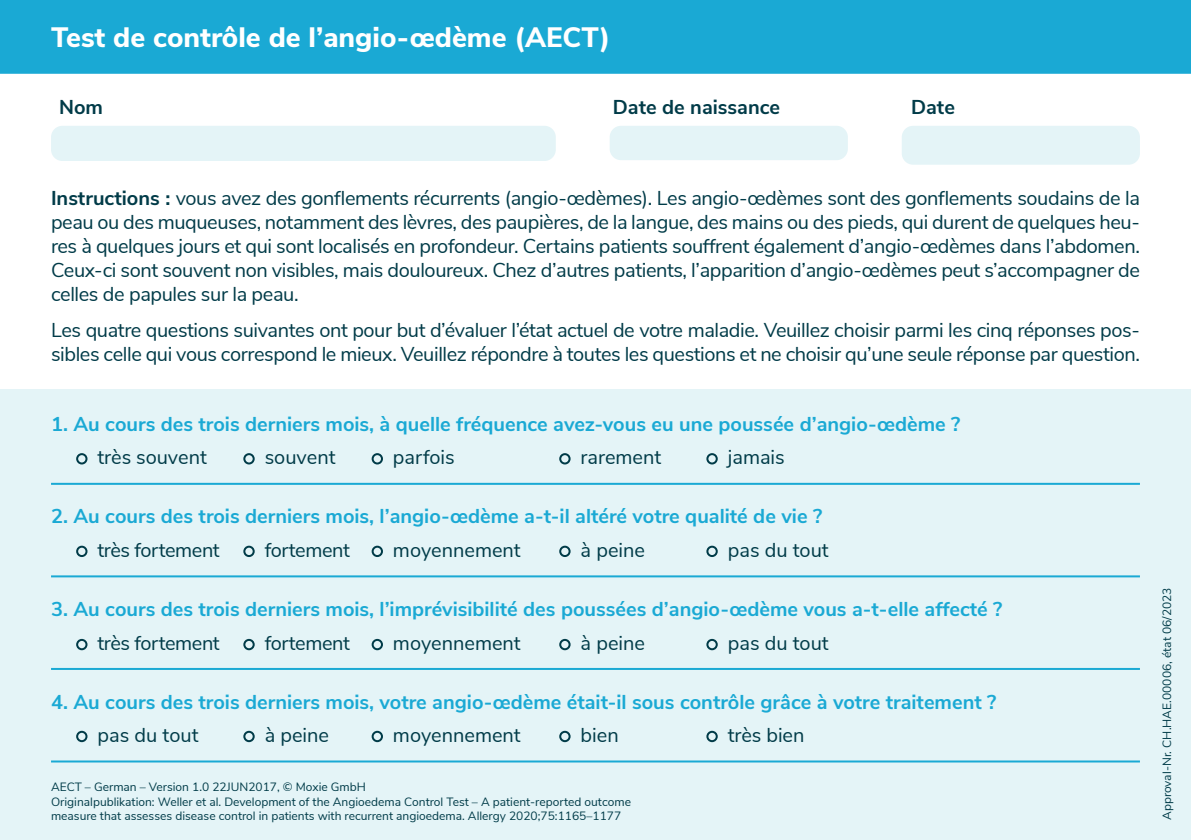
<style>
.page{position:relative;width:1191px;height:840px;background:#fff}
.page>*{position:absolute;margin:0;border:0;box-sizing:border-box;transform-origin:0 0}
.t1{font:800 28px "Nunito Sans";color:#fff}
.t2{font:20px/24px "Nunito Sans";letter-spacing:-.02em;color:#003b48;text-align:justify}
.t3{font:700 20px "Nunito Sans";color:#1aa9d4}
.t4{font:20px "Nunito Sans";color:#003b48}
.t5{font:700 20px "Nunito Sans";color:#003b48}
.t6{font:12px/14.4px "Nunito Sans";color:#003b48}
.s1{font-weight:700}
</style>
<div class="page">
<div style="left:0;top:0;width:1191px;height:74px;background:#1aa9d4"></div>
<div style="left:0;top:389px;width:1191px;height:450px;background:#e4f4f7"></div>
<div style="left:51px;top:126px;width:505px;height:35px;background:#e4f4f7;border-radius:11px"></div>
<div style="left:901px;top:126px;width:239px;height:39px;background:#e4f4f7;border-radius:11px"></div>
<div style="left:609px;top:126px;width:239px;height:34px;background:#e4f4f7;border-radius:11px"></div>
<div style="left:76px;top:453px;width:11px;height:11px;border:2px solid #003b48;border-radius:50%"></div>
<div style="left:76px;top:545px;width:11px;height:11px;border:2px solid #003b48;border-radius:50%"></div>
<div style="left:76px;top:638px;width:11px;height:12px;border:2px solid #003b48;border-radius:50%"></div>
<div style="left:706px;top:453px;width:11px;height:11px;border:2px solid #003b48;border-radius:50%"></div>
<div style="left:706px;top:545px;width:11px;height:11px;border:2px solid #003b48;border-radius:50%"></div>
<div style="left:706px;top:638px;width:11px;height:12px;border:2px solid #003b48;border-radius:50%"></div>
<div style="left:706px;top:730px;width:11px;height:11px;border:2px solid #003b48;border-radius:50%"></div>
<div style="left:76px;top:730px;width:11px;height:11px;border:2px solid #003b48;border-radius:50%"></div>
<hr style="left:51px;top:482px;width:1089px;height:2px;background:#1aa9d4">
<hr style="left:51px;top:575px;width:1089px;height:2px;background:#1aa9d4">
<hr style="left:51px;top:667px;width:1089px;height:2px;background:#1aa9d4">
<hr style="left:51px;top:760px;width:1089px;height:2px;background:#1aa9d4">
<div style="left:559px;top:453px;width:11px;height:11px;border:2px solid #003b48;border-radius:50%"></div>
<div style="left:559px;top:545px;width:11px;height:11px;border:2px solid #003b48;border-radius:50%"></div>
<div style="left:559px;top:638px;width:11px;height:12px;border:2px solid #003b48;border-radius:50%"></div>
<div style="left:559px;top:730px;width:11px;height:11px;border:2px solid #003b48;border-radius:50%"></div>
<div style="left:372px;top:453px;width:11px;height:11px;border:2px solid #003b48;border-radius:50%"></div>
<div style="left:372px;top:545px;width:11px;height:11px;border:2px solid #003b48;border-radius:50%"></div>
<div style="left:372px;top:638px;width:11px;height:12px;border:2px solid #003b48;border-radius:50%"></div>
<div style="left:372px;top:730px;width:11px;height:11px;border:2px solid #003b48;border-radius:50%"></div>
<div style="left:243px;top:453px;width:12px;height:11px;border:2px solid #003b48;border-radius:50%"></div>
<div style="left:243px;top:545px;width:12px;height:11px;border:2px solid #003b48;border-radius:50%"></div>
<div style="left:243px;top:638px;width:12px;height:12px;border:2px solid #003b48;border-radius:50%"></div>
<div style="left:243px;top:730px;width:12px;height:11px;border:2px solid #003b48;border-radius:50%"></div>
<h1 class="t1" style="left:51px;top:16px;width:561px">Test de contrôle de l’angio-œdème (AECT)</h1>
<p class="t5" style="left:613px;top:93px;width:169px">Date de naissance</p>
<p class="t5" style="left:59px;top:93px;width:45px">Nom</p>
<p class="t5" style="left:911px;top:93px;width:45px">Date</p>
<p class="t2" style="left:51px;top:185px;width:1090px"><span class="s1">Instructions :</span> vous avez des gonflements récurrents (angio-œdèmes). Les angio-œdèmes sont des gonflements soudains de la peau ou des muqueuses, notamment des lèvres, des paupières, de la langue, des mains ou des pieds, qui durent de quelques heu&shy;res à quelques jours et qui sont localisés en profondeur. Certains patients souffrent également d’angio-œdèmes dans l’abdomen.<br>Ceux-ci sont souvent non visibles, mais douloureux. Chez d’autres patients, l’apparition d’angio-œdèmes peut s’accompagner de celles de papules sur la peau.</p>
<p class="t2" style="left:51px;top:316px;width:1090px">Les quatre questions suivantes ont pour but d’évaluer l’état actuel de votre maladie. Veuillez choisir parmi les cinq réponses pos&shy;sibles celle qui vous correspond le mieux. Veuillez répondre à toutes les questions et ne choisir qu’une seule réponse par question.</p>
<p class="t3" style="left:51px;top:409px;width:911px">1. Au cours des trois derniers mois, à quelle fréquence avez-vous eu une poussée d’angio-œdème ?</p>
<p class="t4" style="left:97px;top:442px;width:111px">très souvent</p>
<p class="t4" style="left:265px;top:442px;width:72px">souvent</p>
<p class="t4" style="left:393px;top:442px;width:63px">parfois</p>
<p class="t4" style="left:580px;top:442px;width:82px">rarement</p>
<p class="t2" style="left:727px;top:444px;width:59px">jamais</p>
<p class="t3" style="left:51px;top:501px;width:772px">2. Au cours des trois derniers mois, l’angio-œdème a-t-il altéré votre qualité de vie ?</p>
<p class="t2" style="left:97px;top:536px;width:124px">très fortement</p>
<p class="t2" style="left:265px;top:536px;width:87px">fortement</p>
<p class="t4" style="left:393px;top:535px;width:129px">moyennement</p>
<p class="t2" style="left:580px;top:536px;width:66px">à peine</p>
<p class="t4" style="left:727px;top:535px;width:102px">pas du tout</p>
<p class="t3" style="left:51px;top:594px;width:953px">3. Au cours des trois derniers mois, l’imprévisibilité des poussées d’angio-œdème vous a-t-elle affecté ?</p>
<p class="t2" style="left:97px;top:629px;width:124px">très fortement</p>
<p class="t2" style="left:265px;top:629px;width:87px">fortement</p>
<p class="t4" style="left:393px;top:628px;width:129px">moyennement</p>
<p class="t2" style="left:580px;top:629px;width:66px">à peine</p>
<p class="t4" style="left:727px;top:628px;width:102px">pas du tout</p>
<p class="t3" style="left:51px;top:686px;width:947px">4. Au cours des trois derniers mois, votre angio-œdème était-il sous contrôle grâce à votre traitement ?</p>
<p class="t4" style="left:97px;top:720px;width:102px">pas du tout</p>
<p class="t4" style="left:727px;top:720px;width:78px">très bien</p>
<p class="t2" style="left:265px;top:721px;width:66px">à peine</p>
<p class="t2" style="left:580px;top:721px;width:40px">bien</p>
<p class="t4" style="left:393px;top:720px;width:129px">moyennement</p>
<p class="t6" style="left:51px;top:778px;width:581px">AECT – German – Version 1.0 22JUN2017, © Moxie GmbH<br>Originalpublikation: Weller et al. Development of the Angioedema Control Test – A patient-reported outcome measure that assesses disease control in patients with recurrent angioedema. Allergy 2020;75:1165–1177</p>
<p class="t6" style="left:1159px;top:819px;width:234px;rotate:-90deg">Approval-Nr. CH.HAE.00006, état 06/2023</p>
</div>
